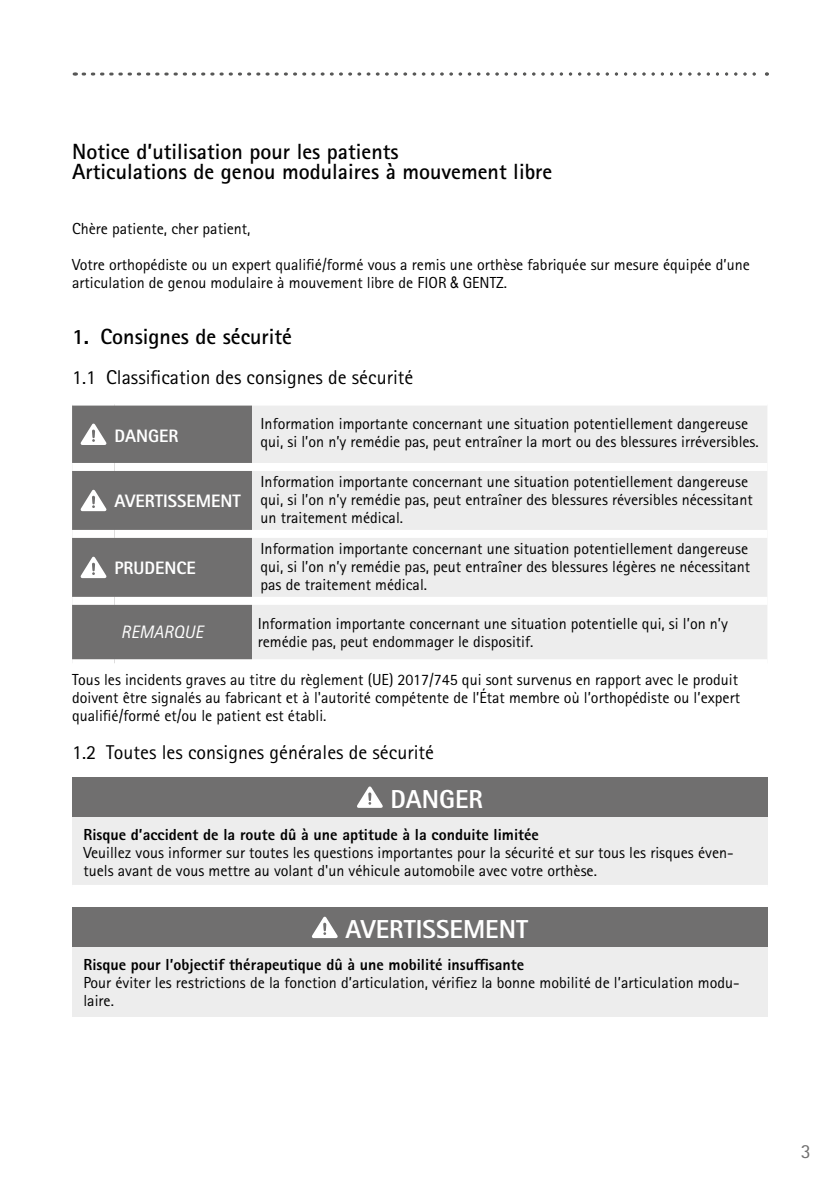
<style>
.page{position:relative;width:840px;height:1191px;background:#fff}
.page>*{position:absolute;margin:0;border:0;box-sizing:border-box;transform-origin:0 0}
.t1{font:800 26px "Rotis Sans Serif Pro";color:#fff}
.t2{font:700 22px/20px "Rotis Sans Serif Pro";color:#000}
.t3{font:20px "Rotis Sans Serif Pro";color:#000}
.t4{font:20px "Rotis Sans Serif Pro";color:#706f6f}
.t5{font:800 18px "Rotis Sans Serif Pro";color:#fff}
.t6{font:italic 18px "Rotis Sans Serif Pro";color:#fff}
.t7{font:16px/18px "Rotis Sans Serif Pro";color:#000}
.t8{font:800 16px "Rotis Sans Serif Pro";color:#000}
.s1{font-family:"Arial Narrow"}
</style>
<div class="page">
<div style="left:72px;top:405px;width:180px;height:254px;background:#706f6f"></div>
<div style="left:252px;top:406px;width:515px;height:253px;background:#ededed"></div>
<div style="left:252px;top:597px;width:515px;height:8px;background:#fff"></div>
<div style="left:252px;top:530px;width:515px;height:8px;background:#fff"></div>
<div style="left:72px;top:463px;width:42px;height:8px;background:#fff"></div>
<div style="left:114px;top:463px;width:138px;height:8px;background:#fff"></div>
<div style="left:252px;top:463px;width:515px;height:8px;background:#fff"></div>
<div style="left:72px;top:530px;width:42px;height:8px;background:#fff"></div>
<div style="left:114px;top:530px;width:138px;height:8px;background:#fff"></div>
<div style="left:72px;top:597px;width:42px;height:8px;background:#fff"></div>
<div style="left:114px;top:597px;width:138px;height:8px;background:#fff"></div>
<svg style="left:76px;top:421px;width:35px;height:25px"></svg>
<svg style="left:76px;top:487px;width:35px;height:26px"></svg>
<svg style="left:76px;top:554px;width:35px;height:26px"></svg>
<div style="left:72px;top:777px;width:695px;height:40px;background:#706f6f"></div>
<div style="left:72px;top:817px;width:695px;height:70px;background:#ededed"></div>
<hr style="left:72px;top:885px;width:695px;height:4px;background:#fff">
<svg style="left:357px;top:786px;width:26px;height:22px"></svg>
<div style="left:72px;top:907px;width:695px;height:40px;background:#706f6f"></div>
<div style="left:72px;top:947px;width:695px;height:70px;background:#ededed"></div>
<svg style="left:312px;top:916px;width:26px;height:23px"></svg>
<svg style="left:83px;top:73px;width:684px;height:3px"></svg>
<h2 class="t2" style="left:72px;top:142px;width:481px">Notice d’utilisation pour les patients<br>Articulations de genou modulaires à mouvement libre</h2>
<p class="t7" style="left:72px;top:219px;width:180px">Chère patiente, cher patient,</p>
<p class="t7" style="left:72px;top:255px;width:679px">Votre orthopédiste ou un expert qualifié/formé vous a remis une orthèse fabriquée sur mesure équipée d’une articulation de genou modulaire à mouvement libre de FIOR <span class="s1">&amp;</span> GENTZ.</p>
<h2 class="t2" style="left:72px;top:326px;width:221px">1. Consignes de sécurité</h2>
<p class="t3" style="left:72px;top:365px;width:342px">1.1 Classification des consignes de sécurité</p>
<p class="t5" style="left:114px;top:424px;width:66px">DANGER</p>
<p class="t7" style="left:260px;top:415px;width:499px">Information importante concernant une situation potentiellement dangereuse qui, si l’on n’y remédie pas, peut entraîner la mort ou des blessures irréversibles.</p>
<p class="t5" style="left:114px;top:489px;width:128px">AVERTISSEMENT</p>
<p class="t5" style="left:114px;top:556px;width:83px">PRUDENCE</p>
<p class="t7" style="left:260px;top:472px;width:493px">Information importante concernant une situation potentiellement dangereuse qui, si l’on n’y remédie pas, peut entraîner des blessures réversibles nécessitant un traitement médical.</p>
<p class="t7" style="left:260px;top:539px;width:491px">Information importante concernant une situation potentiellement dangereuse qui, si l’on n’y remédie pas, peut entraîner des blessures légères ne nécessitant pas de traitement médical.</p>
<p class="t6" style="left:121px;top:621px;width:84px">REMARQUE</p>
<p class="t7" style="left:257px;top:614px;width:471px">Information importante concernant une situation potentielle qui, si l’on n’y remédie pas, peut endommager le dispositif.</p>
<p class="t7" style="left:72px;top:671px;width:669px">Tous les incidents graves au titre du règlement (UE) 2017/745 qui sont survenus en rapport avec le produit doivent être signalés au fabricant et à l'autorité compétente de l’État membre où l’orthopédiste ou l’expert qualifié/formé et/ou le patient est établi.</p>
<p class="t3" style="left:72px;top:740px;width:363px">1.2 Toutes les consignes générales de sécurité</p>
<h1 class="t1" style="left:390px;top:782px;width:94px">DANGER</h1>
<p class="t8" style="left:83px;top:824px;width:456px">Risque d’accident de la route dû à une aptitude à la conduite limitée</p>
<p class="t7" style="left:83px;top:843px;width:651px">Veuillez vous informer sur toutes les questions importantes pour la sécurité et sur tous les risques éven&shy;tuels avant de vous mettre au volant d'un véhicule automobile avec votre orthèse.</p>
<h1 class="t1" style="left:345px;top:912px;width:184px">AVERTISSEMENT</h1>
<p class="t8" style="left:83px;top:954px;width:442px">Risque pour l’objectif thérapeutique dû à une mobilité insuffisante</p>
<p class="t7" style="left:83px;top:973px;width:657px">Pour éviter les restrictions de la fonction d’articulation, vérifiez la bonne mobilité de l’articulation modu&shy;laire.</p>
<p class="t4" style="left:800px;top:1139px;width:11px">3</p>
</div>
